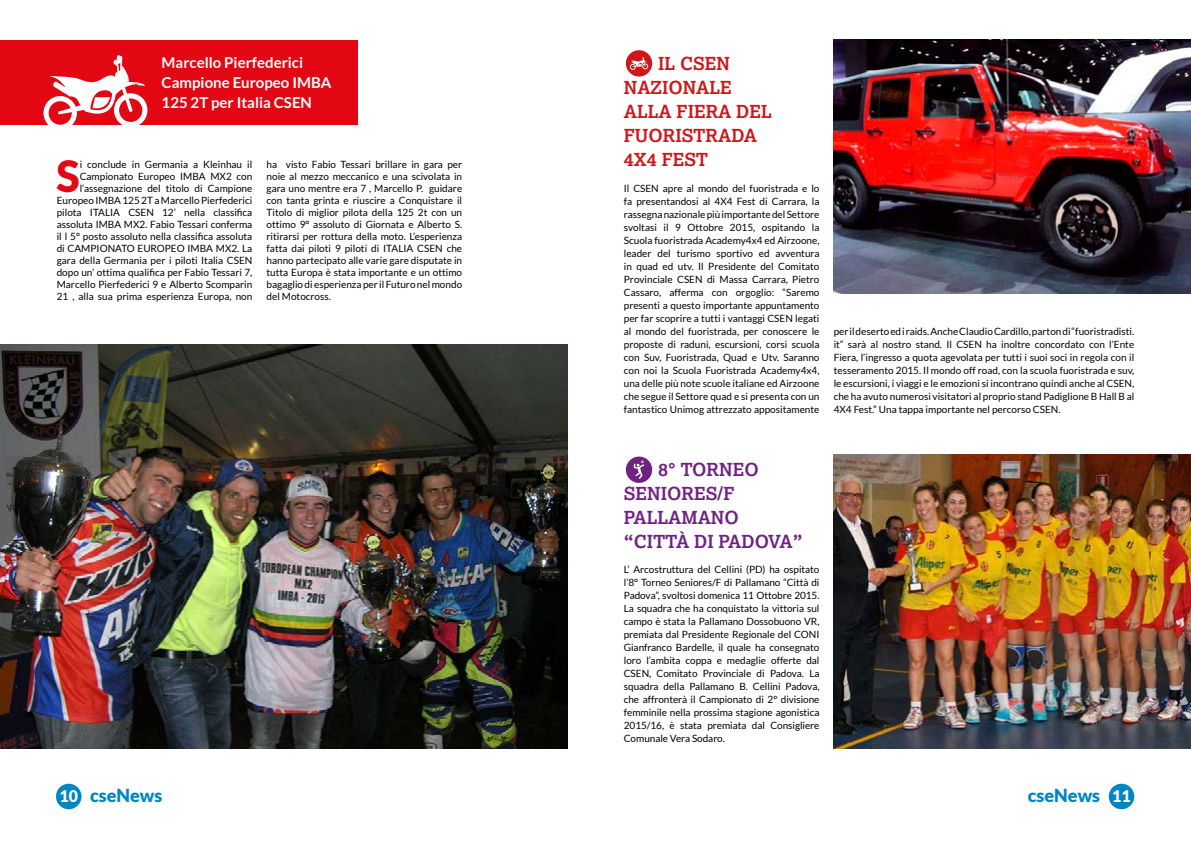
<style>
.page{position:relative;width:1191px;height:842px;background:#fff}
.page>*{position:absolute;margin:0;border:0;box-sizing:border-box;transform-origin:0 0}
.t1{font:900 42.9px "Lato";color:#e30613}
.t2{font:700 18px/24px "Lexia Da Ma";color:#cd171a}
.t3{font:700 18px/24px "Lexia Da Ma";color:#702283}
.t4{font:900 18px "Lato";color:#0087c3}
.t5{font:700 15px/20px "Lato";color:#fff}
.t6{font:10px/13px "Lato";color:#000;text-align:justify}
.s1{font-size:16px;color:#fff}
</style>
<div class="page">
<svg style="left:625px;top:49px;width:28px;height:29px"></svg>
<div style="left:624px;top:48px;width:30px;height:31px;border:2px solid #fff;border-radius:50%"></div>
<svg style="left:630px;top:57px;width:18px;height:13px"></svg>
<div style="left:0;top:40px;width:357px;height:85px;background:#e30613"></div>
<svg style="left:43px;top:55px;width:104px;height:70px"></svg>
<img style="left:0;top:344px;width:567px;height:404px">
<img style="left:833px;top:40px;width:358px;height:253px">
<svg style="left:625px;top:456px;width:28px;height:28px"></svg>
<div style="left:624px;top:455px;width:30px;height:30px;border:2px solid #fff;border-radius:50%"></div>
<svg style="left:630px;top:460px;width:18px;height:20px"></svg>
<img style="left:833px;top:455px;width:358px;height:293px">
<div style="left:56px;top:784px;width:25px;height:25px;background:#0087c3;border-radius:50%"></div>
<div style="left:1108px;top:784px;width:26px;height:25px;background:#0087c3;border-radius:50%"></div>
<h3 class="t5" style="left:162px;top:53px;width:171px">Marcello Pierfederici<br>Campione Europeo IMBA<br>125 2T per Italia CSEN</h3>
<h1 class="t1" style="left:56px;top:151px;width:25px">S</h1>
<p class="t6" style="left:57px;top:159px;width:197px;line-height:12px;text-align:right">i conclude in Germania a Kleinhau il Campionato Europeo IMBA MX2 con l’assegnazione del titolo di Campione Europeo IMBA 125 2T a Marcello Pierfederici pilota ITALIA CSEN 12’ nella classifica assoluta IMBA MX2. Fabio Tessari conferma il l 5° posto assoluto nella classifica assoluta di CAMPIONATO EUROPEO IMBA MX2. La gara della Germania per i piloti Italia CSEN dopo un’ ottima qualifica per Fabio Tessari 7, Marcello Pierfederici 9 e Alberto Scomparin 21 , alla sua prima esperienza Europa, non</p>
<p class="t6" style="left:266px;top:159px;width:197px;line-height:12px">ha visto Fabio Tessari brillare in gara per noie al mezzo meccanico e una scivolata in gara uno mentre era 7 , Marcello P. guidare con tanta grinta e riuscire a Conquistare il Titolo di miglior pilota della 125 2t con un ottimo 9° assoluto di Giornata e Alberto S. ritirarsi per rottura della moto. L’esperienza fatta dai piloti 9 piloti di ITALIA CSEN che hanno partecipato alle varie gare disputate in tutta Europa è stata importante e un ottimo bagaglio di esperienza per il Futuro nel mondo del Motocross.</p>
<h2 class="t2" style="left:624px;top:52px;width:150px;text-indent:34px">IL CSEN<br>NAZIONALE<br>ALLA FIERA DEL<br>FUORISTRADA<br>4X4 FEST</h2>
<p class="t6" style="left:624px;top:182px;width:197px">Il CSEN apre al mondo del fuoristrada e lo fa presentandosi al 4X4 Fest di Carrara, la rassegna nazionale più importante del Settore svoltasi il 9 Ottobre 2015, ospitando la Scuola fuoristrada Academy4x4 ed Airzoone, leader del turismo sportivo ed avventura in quad ed utv. Il Presidente del Comitato Provinciale CSEN di Massa Carrara, Pietro Cassaro, afferma con orgoglio: “Saremo presenti a questo importante appuntamento per far scoprire a tutti i vantaggi CSEN legati al mondo del fuoristrada, per conoscere le proposte di raduni, escursioni, corsi scuola con Suv, Fuoristrada, Quad e Utv. Saranno con noi la Scuola Fuoristrada Academy4x4, una delle più note scuole italiane ed Airzoone che segue il Settore quad e si presenta con un fantastico Unimog attrezzato appositamente</p>
<p class="t6" style="left:833px;top:325px;width:302px">per il deserto ed i raids. Anche Claudio Cardillo, parton di “fuoristradisti. it” sarà al nostro stand. Il CSEN ha inoltre concordato con l’Ente Fiera, l’ingresso a quota agevolata per tutti i suoi soci in regola con il tesseramento 2015. Il mondo off road, con la scuola fuoristrada e suv, le escursioni, i viaggi e le emozioni si incontrano quindi anche al CSEN, che ha avuto numerosi visitatori al proprio stand Padiglione B Hall B al 4X4 Fest.” Una tappa importante nel percorso CSEN.</p>
<h2 class="t3" style="left:624px;top:458px;width:180px;text-indent:34px">8° TORNEO<br>SENIORES/F<br>PALLAMANO “CITTÀ DI PADOVA”</h2>
<p class="t6" style="left:624px;top:563px;width:197px">L’ Arcostruttura del Cellini (PD) ha ospitato l’8° Torneo Seniores/F di Pallamano “Città di Padova”, svoltosi domenica 11 Ottobre 2015.<br>La squadra che ha conquistato la vittoria sul campo è stata la Pallamano Dossobuono VR, premiata dal Presidente Regionale del CONI Gianfranco Bardelle, il quale ha consegnato loro l’ambita coppa e medaglie offerte dal CSEN, Comitato Provinciale di Padova. La squadra della Pallamano B. Cellini Padova, che affronterà il Campionato di 2° divisione femminile nella prossima stagione agonistica 2015/16, è stata premiata dal Consigliere Comunale Vera Sodaro.</p>
<h2 class="t4" style="left:59px;top:785px;width:104px"><span class="s1">10</span> cseNews</h2>
<h2 class="t4" style="left:1027px;top:785px;width:104px">cseNews <span class="s1">11</span></h2>
</div>
